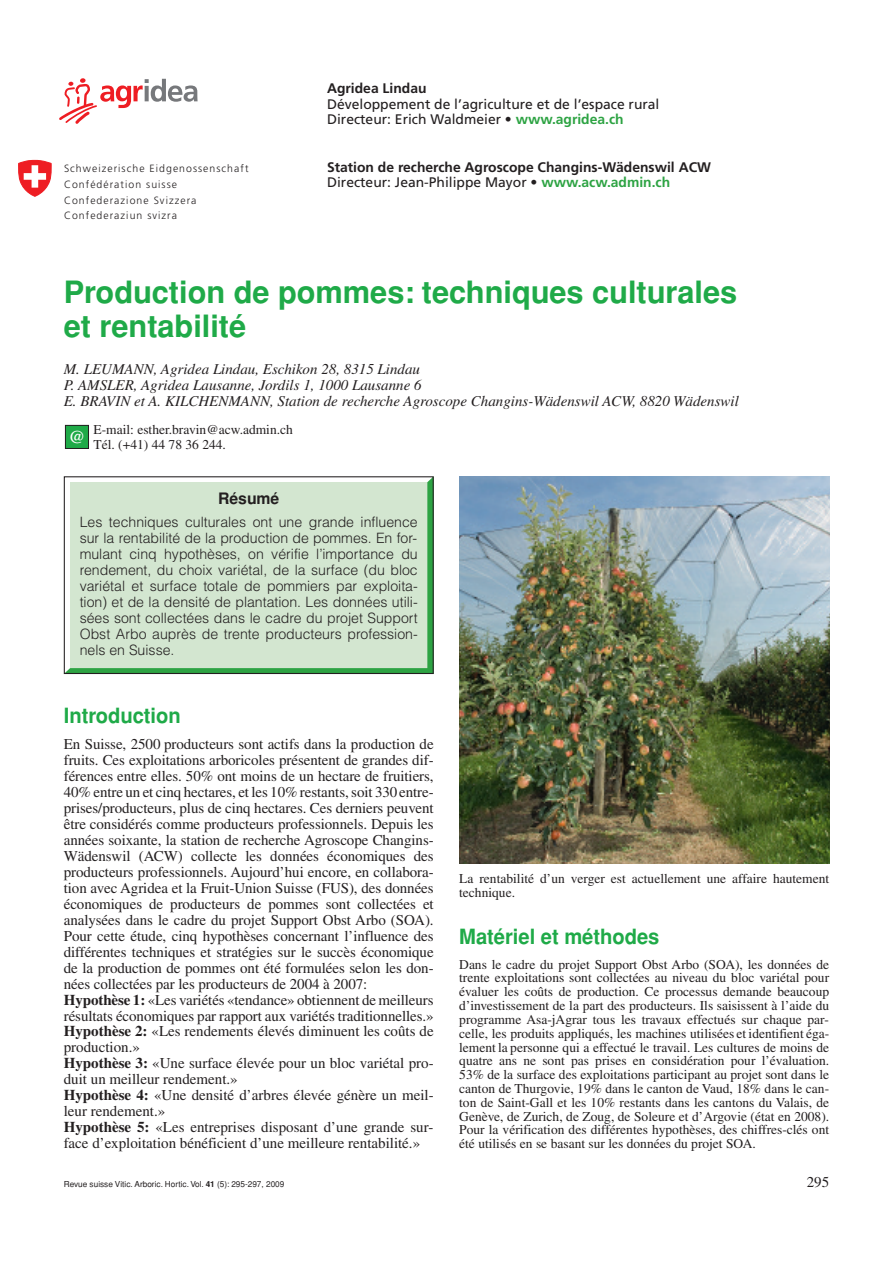
<style>
.page{position:relative;width:893px;height:1263px;background:#fff}
.page>*{position:absolute;margin:0;border:0;box-sizing:border-box;transform-origin:0 0}
.t1{font:700 30.75px/34px "Helvetica";color:#1faa48}
.t2{font:700 21px "Helvetica";color:#1faa48;scale:.96 1}
.t3{font:700 15.75px "Helvetica";color:#231f20}
.t4{font:15px/15.9px "Times";letter-spacing:-.005em;color:#231f20}
.t5{font:italic 15px/15.9px "Times";color:#231f20}
.t6{font:300 14.25px/15.9px "Helvetica";color:#231f20;text-align:justify}
.t7{font:700 13.8px/15.8px "Frutiger";color:#231f20}
.t8{font:13.8px/15.8px "Frutiger";color:#231f20}
.t9{font:13.5px/13.8px "Times";color:#231f20}
.t10{font:300 10.5px/15.9px "Frutiger";letter-spacing:.1em;color:#231f20}
.t11{font:8.25px "Helvetica";color:#231f20}
.s1{font-weight:700}
.s2{font-weight:700;color:#2da343}
.s3{font-weight:400}
.s4{color:#2da343}
</style>
<div class="page">
<div style="left:66px;top:478px;width:366px;height:194px;background:#d3e6d0"></div>
<svg style="left:18px;top:159px;width:34px;height:38px"></svg>
<svg style="left:59px;top:78px;width:139px;height:46px"></svg>
<div style="left:65px;top:425px;width:24px;height:23px;background:#1faa48"></div>
<div style="left:65px;top:425px;width:24px;height:24px;border:1px solid #231f20"></div>
<img style="left:459px;top:476px;width:370px;height:387px">
<div style="left:64px;top:476px;width:370px;height:198px;border:1px solid #231f20"></div>
<p class="t10" style="left:64px;top:161px;width:186px">Schweizerische Eidgenossenschaft<br>Confédération suisse<br>Confederazione Svizzera<br>Confederaziun svizra</p>
<p class="t7" style="left:327px;top:81px;width:101px">Agridea Lindau</p>
<p class="t8" style="left:327px;top:97px;width:334px">Développement de l’agriculture et de l’espace rural<br>Directeur: Erich Waldmeier <span class="s1">•</span> <span class="s2">www.agridea.ch</span></p>
<p class="t7" style="left:327px;top:160px;width:385px">Station de recherche Agroscope Changins-Wädenswil ACW<br><span class="s3">Directeur: Jean-Philippe Mayor</span> • <span class="s4">www.acw.admin.ch</span></p>
<h1 class="t1" style="left:64px;top:275px;width:675px">Production de pommes: techniques culturales et rentabilité</h1>
<p class="t5" style="left:64px;top:362px;width:677px">M. LEUMANN, Agridea Lindau, Eschikon 28, 8315 Lindau<br>P. AMSLER, Agridea Lausanne, Jordils 1, 1000 Lausanne 6<br>E. BRAVIN et A. KILCHENMANN, Station de recherche Agroscope Changins-Wädenswil ACW, 8820 Wädenswil</p>
<p class="t9" style="left:69px;top:424px;width:225px;line-height:14.2px;text-indent:24px">E-mail: esther.bravin@acw.admin.ch <sup>@</sup> Tél. (+41) 44 78 36 244.</p>
<p class="t3" style="left:218px;top:489px;width:63px">Résumé</p>
<p class="t6" style="left:80px;top:514px;width:340px">Les techniques culturales ont une grande influence sur la rentabilité de la production de pommes. En for&shy;mulant cinq hypothèses, on vérifie l’importance du rendement, du choix variétal, de la surface (du bloc variétal et surface totale de pommiers par exploita&shy;tion) et de la densité de plantation. Les données utili&shy;sées sont collectées dans le cadre du projet Support Obst Arbo auprès de trente producteurs profession&shy;nels en Suisse.</p>
<h2 class="t2" style="left:64px;top:703px;width:123px">Introduction</h2>
<p class="t4" style="left:64px;top:738px;width:371px">En Suisse, 2500 producteurs sont actifs dans la production de fruits. Ces exploitations arboricoles présentent de grandes dif&shy;férences entre elles. 50% ont moins de un hectare de fruitiers, 40% entre un et cinq hectares, et les 10% restants, soit 330entre&shy;prises/producteurs, plus de cinq hectares. Ces derniers peuvent être considérés comme producteurs professionnels. Depuis les années soixante, la station de recherche Agroscope Changins-Wädenswil (ACW) collecte les données économiques des producteurs professionnels. Aujourd’hui encore, en collabora&shy;tion avec Agridea et la Fruit-Union Suisse (FUS), des données économiques de producteurs de pommes sont collectées et analysées dans le cadre du projet Support Obst Arbo (SOA).<br>Pour cette étude, cinq hypothèses concernant l’influence des différentes techniques et stratégies sur le succès économique de la production de pommes ont été formulées selon les don&shy;nées collectées par les producteurs de 2004 à 2007:<br><span class="s1">Hypothèse 1:</span> «Les variétés «tendance» obtiennent de meilleurs résultats économiques par rapport aux variétés traditionnelles.» <span class="s1">Hypothèse 2:</span> «Les rendements élevés diminuent les coûts de production.»<br><span class="s1">Hypothèse 3:</span> «Une surface élevée pour un bloc variétal pro&shy;duit un meilleur rendement.»<br><span class="s1">Hypothèse 4:</span> «Une densité d’arbres élevée génère un meil&shy;leur rendement.»<br><span class="s1">Hypothèse 5:</span> «Les entreprises disposant d’une grande sur&shy;face d’exploitation bénéficient d’une meilleure rentabilité.»</p>
<p class="t9" style="left:459px;top:873px;width:371px">La rentabilité d’un verger est actuellement une affaire hautement technique.</p>
<h2 class="t2" style="left:459px;top:924px;width:210px">Matériel et méthodes</h2>
<p class="t9" style="left:459px;top:958px;width:371px;text-align:justify">Dans le cadre du projet Support Obst Arbo (SOA), les données de trente exploitations sont collectées au niveau du bloc variétal pour évaluer les coûts de production. Ce processus demande beaucoup d’investissement de la part des producteurs. Ils saisissent à l’aide du programme Asa-jAgrar tous les travaux effectués sur chaque par&shy;celle, les produits appliqués, les machines utilisées et identifient éga&shy;lement la personne qui a effectué le travail. Les cultures de moins de quatre ans ne sont pas prises en considération pour l’évaluation.<br>53% de la surface des exploitations participant au projet sont dans le canton de Thurgovie, 19% dans le canton de Vaud, 18% dans le can&shy;ton de Saint-Gall et les 10% restants dans les cantons du Valais, de Genève, de Zurich, de Zoug, de Soleure et d’Argovie (état en 2008).<br>Pour la vérification des différentes hypothèses, des chiffres-clés ont été utilisés en se basant sur les données du projet SOA.</p>
<p class="t11" style="left:64px;top:1179px;width:222px">Revue suisse Vitic. Arboric. Hortic. Vol. <span class="s1">41</span> (5): 295-297, 2009</p>
<p class="t4" style="left:807px;top:1175px;width:24px">295</p>
</div>
